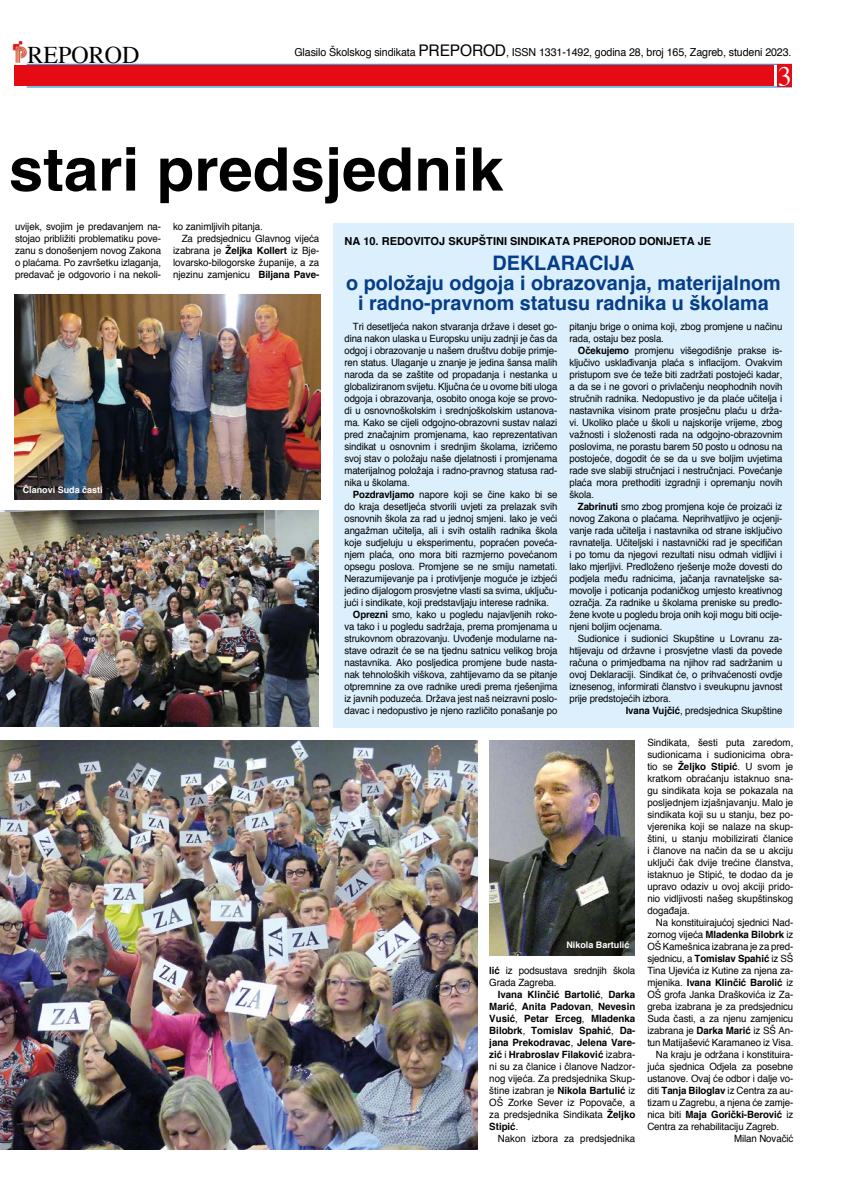
<style>
.page{position:relative;width:842px;height:1191px;background:#fff}
.page>*{position:absolute;margin:0;border:0;box-sizing:border-box;transform-origin:0 0}
.t1{font:700 60px "Helvetica";color:#000}
.t2{font:28px "Times";color:#fff}
.t3{font:24px "Times";color:#000}
.t4{font:700 20px/20px "Helvetica";color:#053d88;text-align:center}
.t5{font:11px "Helvetica";letter-spacing:-.01em;color:#000}
.t6{font:700 11px "Helvetica";color:#000}
.t7{font:10px/12px "Helvetica";letter-spacing:-.01em;color:#000;text-align:justify;scale:.96 1}
.t8{font:10px/12px "Helvetica";letter-spacing:-.01em;color:#000;text-align:justify}
.t9{font:700 10px/12px "Helvetica";color:#000;text-align:justify}
.t10{font:700 9px "Helvetica";color:#fff}
.s1{font-size:16px}
.s2{font-weight:700}
.s3{font-weight:400}
</style>
<div class="page">
<hr style="left:27px;top:64px;width:765px;height:1px;background:#0084cb">
<hr style="left:27px;top:87px;width:765px;height:1px;background:#0084cb">
<img style="left:12px;top:41px;width:15px;height:21px">
<div style="left:777px;top:64px;width:15px;height:23px;background:#e50b14"></div>
<div style="left:14px;top:65px;width:760px;height:21px;background:#e50b14"></div>
<img style="left:14px;top:295px;width:306px;height:204px">
<img style="left:0;top:740px;width:478px;height:409px">
<div style="left:333px;top:223px;width:461px;height:504px;background:#dbeffc"></div>
<img style="left:0;top:510px;width:319px;height:216px">
<img style="left:489px;top:741px;width:146px;height:214px">
<h3 class="t3" style="left:28px;top:32px;width:114px">REPOROD</h3>
<p class="t5" style="left:294px;top:44px;width:499px">Glasilo Školskog sindikata <span class="s1">PREPOROD</span>, ISSN 1331-1492, godina 28, broj 165, Zagreb, studeni 2023.</p>
<h2 class="t2" style="left:778px;top:50px;width:15px">3</h2>
<h1 class="t1" style="left:9px;top:121px;width:496px">stari predsjednik</h1>
<p class="t8" style="left:15px;top:221px;width:148px">uvijek, svojim je predavanjem na&shy;stojao približiti problematiku pove&shy;zanu s donošenjem novog Zakona o plaćama. Po završetku izlaganja, predavač je odgovorio i na nekoli-</p>
<p class="t8" style="left:173px;top:221px;width:91px">ko zanimljivih pitanja.</p>
<p class="t8" style="left:182px;top:233px;width:139px">Za predsjednicu Glavnog vijeća</p>
<p class="t8" style="left:173px;top:245px;width:148px">izabrana je <span class="s2">Željka Kollert</span> iz Bje-</p>
<p class="t8" style="left:173px;top:257px;width:147px">lovarsko-bilogorske županije, a za</p>
<p class="t8" style="left:173px;top:269px;width:148px">njezinu zamjenicu <span class="s2">Biljana Pave-</span></p>
<p class="t10" style="left:23px;top:482px;width:82px">Članovi Suda časti</p>
<p class="t6" style="left:344px;top:232px;width:368px">Na 10. redovitoj skupštini Sindikata Preporod donijeta je</p>
<h3 class="t4" style="left:346px;top:253px;width:436px">DEKLARACIJA<br>o položaju odgoja i obrazovanja, materijalnom i radno-pravnom statusu radnika u školama</h3>
<p class="t7" style="left:344px;top:321px;width:223px;text-indent:9px">Tri desetljeća nakon stvaranja države i deset go&shy;dina nakon ulaska u Europsku uniju zadnji je čas da odgoj i obrazovanje u našem društvu dobije primje&shy;ren status. Ulaganje u znanje je jedina šansa malih naroda da se zaštite od propadanja i nestanka u globaliziranom svijetu. Ključna će u ovome biti uloga odgoja i obrazovanja, osobito onoga koje se provo&shy;di u osnovnoškolskim i srednjoškolskim ustanova&shy;ma. Kako se cijeli odgojno-obrazovni sustav nalazi pred značajnim promjenama, kao reprezentativan sindikat u osnovnim i srednjim školama, izričemo svoj stav o položaju naše djelatnosti i promjenama materijalnog položaja i radno-pravnog statusa rad&shy;nika u školama.</p>
<p class="t7" style="left:353px;top:489px;width:214px"><span class="s2">Pozdravljamo</span> napore koji se čine kako bi se</p>
<p class="t7" style="left:344px;top:501px;width:223px">do kraja desetljeća stvorili uvjeti za prelazak svih</p>
<p class="t7" style="left:344px;top:513px;width:223px">osnovnih škola za rad u jednoj smjeni. Iako je veći</p>
<p class="t7" style="left:344px;top:525px;width:223px">angažman učitelja, ali i svih ostalih radnika škola</p>
<p class="t7" style="left:344px;top:537px;width:223px">koje sudjeluju u eksperimentu, popraćen poveća-</p>
<p class="t7" style="left:344px;top:549px;width:223px">njem plaća, ono mora biti razmjerno povećanom</p>
<p class="t7" style="left:344px;top:561px;width:223px">opsegu poslova. Promjene se ne smiju nametati.</p>
<p class="t7" style="left:344px;top:573px;width:223px">Nerazumijevanje pa i protivljenje moguće je izbjeći</p>
<p class="t7" style="left:344px;top:585px;width:223px">jedino dijalogom prosvjetne vlasti sa svima, uključu-</p>
<p class="t7" style="left:344px;top:597px;width:215px">jući i sindikate, koji predstavljaju interese radnika.</p>
<p class="t7" style="left:353px;top:609px;width:214px"><span class="s2">Oprezni</span> smo, kako u pogledu najavljenih roko-</p>
<p class="t7" style="left:344px;top:621px;width:223px">va tako i u pogledu sadržaja, prema promjenama u</p>
<p class="t7" style="left:344px;top:633px;width:223px">strukovnom obrazovanju. Uvođenje modularne na-</p>
<p class="t7" style="left:344px;top:645px;width:223px">stave odrazit će se na tjednu satnicu velikog broja</p>
<p class="t7" style="left:344px;top:657px;width:223px">nastavnika. Ako posljedica promjene bude nasta-</p>
<p class="t7" style="left:344px;top:669px;width:223px">nak tehnoloških viškova, zahtijevamo da se pitanje</p>
<p class="t7" style="left:344px;top:681px;width:223px">otpremnine za ove radnike uredi prema rješenjima</p>
<p class="t7" style="left:344px;top:693px;width:223px">iz javnih poduzeća. Država jest naš neizravni poslo-</p>
<p class="t7" style="left:344px;top:705px;width:223px">davac i nedopustivo je njeno različito ponašanje po</p>
<p class="t7" style="left:569px;top:321px;width:223px">pitanju brige o onima koji, zbog promjene u načinu rada, ostaju bez posla.</p>
<p class="t7" style="left:569px;top:345px;width:223px;text-indent:9px"><span class="s2">Očekujemo</span> promjenu višegodišnje prakse is&shy;ključivo usklađivanja plaća s inflacijom. Ovakvim pristupom sve će teže biti zadržati postojeći kadar, a da se i ne govori o privlačenju neophodnih novih stručnih radnika. Nedopustivo je da plaće učitelja i nastavnika visinom prate prosječnu plaću u drža&shy;vi. Ukoliko plaće u školi u najskorije vrijeme, zbog važnosti i složenosti rada na odgojno-obrazovnim poslovima, ne porastu barem 50 posto u odnosu na postojeće, dogodit će se da u sve boljim uvjetima rade sve slabiji stručnjaci i nestručnjaci. Povećanje plaća mora prethoditi izgradnji i opremanju novih škola.</p>
<p class="t7" style="left:569px;top:501px;width:223px;text-indent:9px"><span class="s2">Zabrinuti</span> smo zbog promjena koje će proizaći iz novog Zakona o plaćama. Neprihvatljivo je ocjenji&shy;vanje rada učitelja i nastavnika od strane isključivo ravnatelja. Učiteljski i nastavnički rad je specifičan i po tomu da njegovi rezultati nisu odmah vidljivi i lako mjerljivi. Predloženo rješenje može dovesti do podjela među radnicima, jačanja ravnateljske sa&shy;movolje i poticanja podaničkog umjesto kreativnog ozračja. Za radnike u školama preniske su predlo&shy;žene kvote u pogledu broja onih koji mogu biti ocije&shy;njeni boljim ocjenama.</p>
<p class="t7" style="left:578px;top:633px;width:214px">Sudionice i sudionici Skupštine u Lovranu za-</p>
<p class="t7" style="left:569px;top:645px;width:223px">htijevaju od državne i prosvjetne vlasti da povede</p>
<p class="t7" style="left:569px;top:657px;width:223px">računa o primjedbama na njihov rad sadržanim u</p>
<p class="t7" style="left:569px;top:669px;width:223px">ovoj Deklaraciji. Sindikat će, o prihvaćenosti ovdje</p>
<p class="t7" style="left:569px;top:681px;width:223px">iznesenog, informirati članstvo i sveukupnu javnost</p>
<p class="t7" style="left:569px;top:693px;width:107px">prije predstojećih izbora.</p>
<p class="t7" style="left:626px;top:705px;width:165px"><span class="s2">Ivana Vujčić</span>, predsjednica Skupštine</p>
<p class="t10" style="left:566px;top:937px;width:65px">Nikola Bartulić</p>
<p class="t8" style="left:489px;top:965px;width:148px"><span class="s2">lić</span> iz podsustava srednjih škola<br>Grada Zagreba.</p>
<p class="t9" style="left:489px;top:989px;width:148px;text-indent:9px">Ivana Klinčić Bartolić<span class="s3">,</span> Darka Marić<span class="s3">,</span> Anita Padovan<span class="s3">,</span> Nevesin Vusić<span class="s3">,</span> Petar Erceg<span class="s3">,</span> Mladenka Bilobrk<span class="s3">,</span> Tomislav Spahić<span class="s3">,</span> Da&shy;jana Prekodravac<span class="s3">,</span> Jelena Vare&shy;zić <span class="s3">i</span> Hrabroslav Filaković <span class="s3">izabra&shy;ni su za članice i članove Nadzor&shy;nog vijeća. Za predsjednika Skup&shy;štine izabran je</span> Nikola Bartulić <span class="s3">iz OŠ Zorke Sever iz Popovače, a za predsjednika Sindikata</span> Željko Stipić<span class="s3">.</span></p>
<p class="t8" style="left:498px;top:1133px;width:139px">Nakon izbora za predsjednika</p>
<p class="t8" style="left:647px;top:737px;width:148px">Sindikata, šesti puta zaredom, sudionicama i sudionicima obra&shy;tio se <span class="s2">Željko Stipić</span>. U svom je kratkom obraćanju istaknuo sna&shy;gu sindikata koja se pokazala na posljednjem izjašnjavanju. Malo je sindikata koji su u stanju, bez po&shy;vjerenika koji se nalaze na skup&shy;štini, u stanju mobilizirati članice i članove na način da se u akciju uključi čak dvije trećine članstva, istaknuo je Stipić, te dodao da je upravo odaziv u ovoj akciji prido&shy;nio vidljivosti našeg skupštinskog događaja.</p>
<p class="t8" style="left:656px;top:917px;width:139px">Na konstituirajućoj sjednici Nad-</p>
<p class="t9" style="left:647px;top:929px;width:148px"><span class="s3">zornog vijeća</span> Mladenka Bilobrk <span class="s3">iz</span></p>
<p class="t8" style="left:647px;top:941px;width:148px">OŠ Kamešnica izabrana je za pred-</p>
<p class="t8" style="left:647px;top:953px;width:148px">sjednicu, a <span class="s2">Tomislav Spahić</span> iz SŠ</p>
<p class="t8" style="left:647px;top:965px;width:148px">Tina Ujevića iz Kutine za njena za-</p>
<p class="t9" style="left:647px;top:977px;width:148px"><span class="s3">mjenika.</span> Ivana Klinčić Barolić <span class="s3">iz</span></p>
<p class="t8" style="left:647px;top:989px;width:148px">OŠ grofa Janka Draškovića iz Za-</p>
<p class="t8" style="left:647px;top:1001px;width:147px">greba izabrana je za predsjednicu</p>
<p class="t8" style="left:647px;top:1013px;width:147px">Suda časti, a za njenu zamjenicu</p>
<p class="t8" style="left:647px;top:1025px;width:148px">izabrana je <span class="s2">Darka Marić</span> iz SŠ An-</p>
<p class="t8" style="left:647px;top:1037px;width:148px">tun Matijašević Karamaneo iz Visa.</p>
<p class="t8" style="left:656px;top:1049px;width:139px">Na kraju je održana i konstituira-</p>
<p class="t8" style="left:647px;top:1061px;width:147px">juća sjednica Odjela za posebne</p>
<p class="t8" style="left:647px;top:1073px;width:148px">ustanove. Ovaj će odbor i dalje vo-</p>
<p class="t8" style="left:647px;top:1085px;width:148px">diti <span class="s2">Tanja Biloglav</span> iz Centra za au-</p>
<p class="t8" style="left:647px;top:1097px;width:148px">tizam u Zagrebu, a njena će zamje-</p>
<p class="t9" style="left:647px;top:1109px;width:148px"><span class="s3">nica biti</span> Maja Gorički-Berović <span class="s3">iz</span></p>
<p class="t8" style="left:647px;top:1121px;width:133px">Centra za rehabilitaciju Zagreb.</p>
<p class="t8" style="left:734px;top:1133px;width:61px">Milan Novačić</p>
</div>
